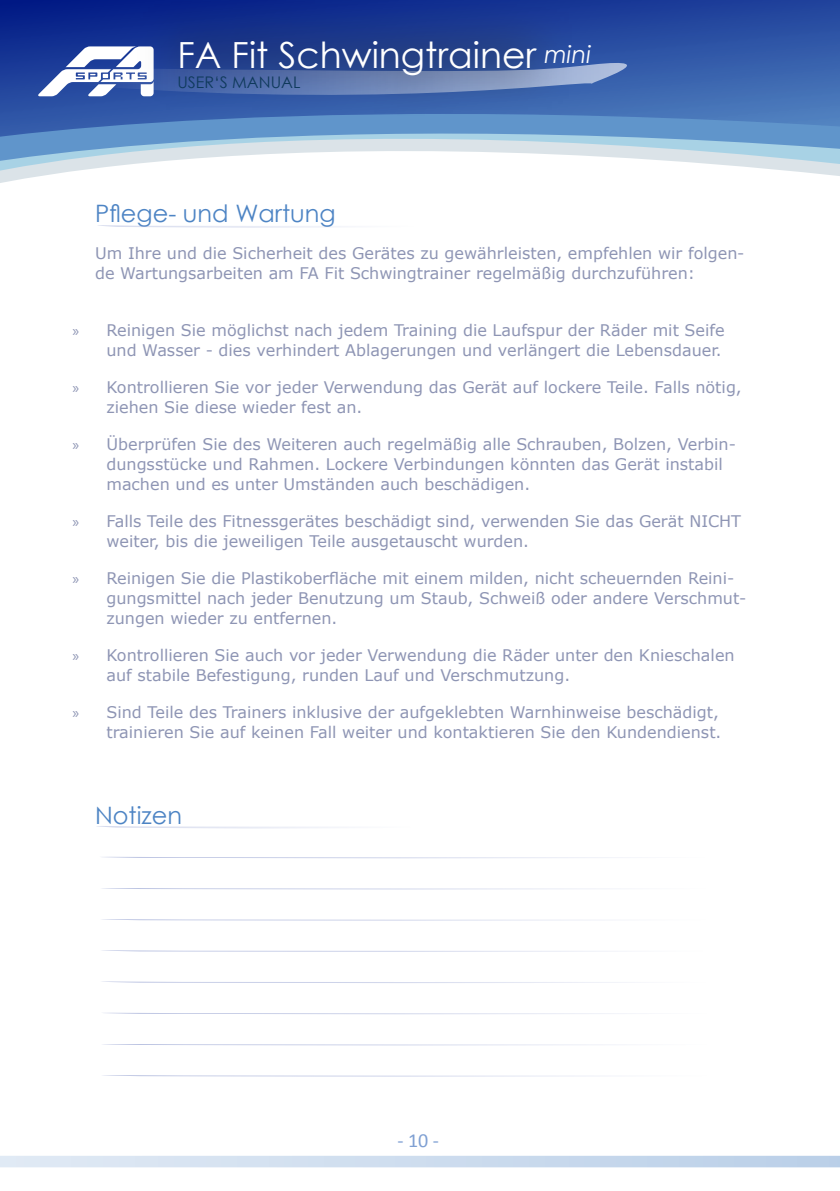
<style>
.page{position:relative;width:840px;height:1191px;background:#fff}
.page>*{position:absolute;margin:0;border:0;box-sizing:border-box;transform-origin:0 0}
.t1{font:36px "Century Gothic";color:#fff}
.t2{font:24px "Century Gothic";color:#4d84c4}
.t3{font:20px "Calibri";color:#7fa0d3}
.t4{font:16px/20px "Verdana";color:#8e95b4}
.t5{font:16px "Century Gothic";color:#0e3c60}
.s1{font-style:italic;font-size:24px}
.s2{font-family:"Myriad Pro"}
</style>
<div class="page">
<svg style="left:0;top:1155px;width:839px;height:12px;background:#d0deef"></svg>
<svg style="left:0;top:151px;width:839px;height:30px"></svg>
<svg style="left:0;top:0;width:839px;height:151px;background:#4d74b6"></svg>
<svg style="left:23px;top:46px;width:605px;height:51px"></svg>
<svg style="left:137px;top:0;width:437px;height:116px;background:#314f9b"></svg>
<svg style="left:98px;top:225px;width:243px;height:3px"></svg>
<svg style="left:103px;top:856px;width:520px;height:3px"></svg>
<svg style="left:102px;top:888px;width:494px;height:2px"></svg>
<svg style="left:102px;top:919px;width:478px;height:2px"></svg>
<svg style="left:102px;top:950px;width:506px;height:2px"></svg>
<svg style="left:102px;top:981px;width:525px;height:2px"></svg>
<svg style="left:105px;top:1012px;width:522px;height:3px"></svg>
<svg style="left:103px;top:1044px;width:500px;height:2px"></svg>
<svg style="left:103px;top:1075px;width:471px;height:2px"></svg>
<svg style="left:97px;top:826px;width:242px;height:3px"></svg>
<h1 class="t1" style="left:177px;top:29px;width:415px">FA Fit Schwingtrainer <span class="s1">mini</span></h1>
<p class="t5" style="left:177px;top:71px;width:124px">USER‘S MANUAL</p>
<h2 class="t2" style="left:95px;top:197px;width:242px">Pflege- und Wartung</h2>
<p class="t4" style="left:95px;top:243px;width:650px">Um Ihre und die Sicherheit des Gerätes zu gewährleisten, empfehlen wir folgen&shy;de Wartungsarbeiten am FA Fit Schwingtrainer regelmäßig durchzuführen:</p>
<p class="t4" style="left:72px;top:320px;width:653px;text-align:right"><span class="s2">»</span> Reinigen Sie möglichst nach jedem Training die Laufspur der Räder mit Seife und Wasser - dies verhindert Ablagerungen und verlängert die Lebensdauer.</p>
<p class="t4" style="left:106px;top:377px;width:636px;text-indent:-34px"><span class="s2">»</span> Kontrollieren Sie vor jeder Verwendung das Gerät auf lockere Teile. Falls nötig, ziehen Sie diese wieder fest an.</p>
<p class="t4" style="left:106px;top:434px;width:630px;text-indent:-34px"><span class="s2">»</span> Überprüfen Sie des Weiteren auch regelmäßig alle Schrauben, Bolzen, Verbin&shy;dungsstücke und Rahmen. Lockere Verbindungen könnten das Gerät instabil machen und es unter Umständen auch beschädigen.</p>
<p class="t4" style="left:106px;top:511px;width:636px;text-indent:-34px"><span class="s2">»</span> Falls Teile des Fitnessgerätes beschädigt sind, verwenden Sie das Gerät NICHT weiter, bis die jeweiligen Teile ausgetauscht wurden.</p>
<p class="t4" style="left:106px;top:568px;width:641px;text-indent:-34px"><span class="s2">»</span> Reinigen Sie die Plastikoberfläche mit einem milden, nicht scheuernden Reini&shy;gungsmittel nach jeder Benutzung um Staub, Schweiß oder andere Verschmut&shy;zungen wieder zu entfernen.</p>
<p class="t4" style="left:106px;top:645px;width:629px;text-indent:-34px"><span class="s2">»</span> Kontrollieren Sie auch vor jeder Verwendung die Räder unter den Knieschalen auf stabile Befestigung, runden Lauf und Verschmutzung.</p>
<p class="t4" style="left:72px;top:702px;width:650px;text-align:right"><span class="s2">»</span> Sind Teile des Trainers inklusive der aufgeklebten Warnhinweise beschädigt, trainieren Sie auf keinen Fall weiter und kontaktieren Sie den Kundendienst.</p>
<h2 class="t2" style="left:95px;top:799px;width:88px">Notizen</h2>
<p class="t3" style="left:397px;top:1127px;width:43px">- 10 -</p>
</div>
